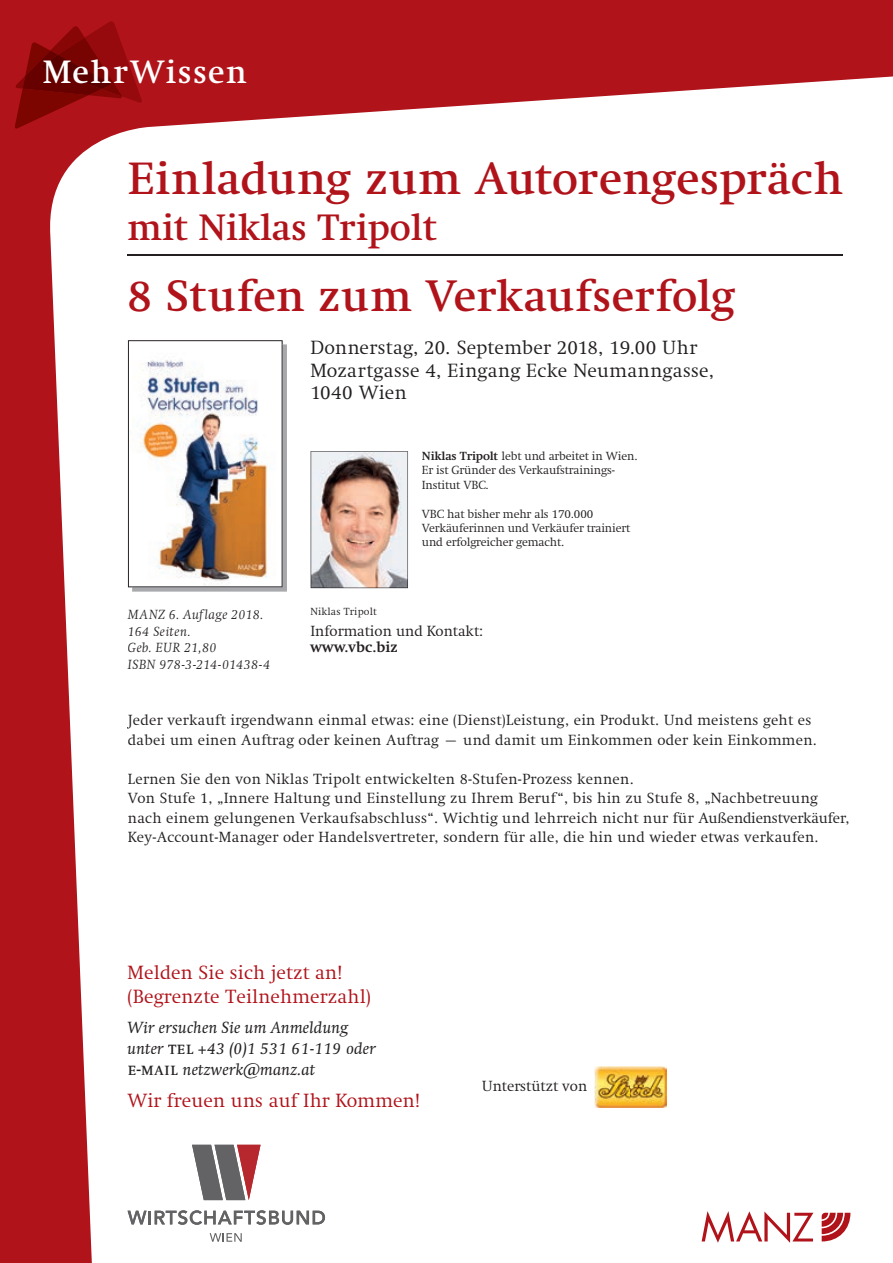
<style>
.page{position:relative;width:893px;height:1263px;background:#b0131a}
.page>*{position:absolute;margin:0;border:0;box-sizing:border-box;transform-origin:0 0}
.t1{font:500 46.2px "Swift LT Pro";letter-spacing:.005em;color:#b0131a}
.t2{font:500 45px "Swift LT Pro";letter-spacing:.01em;color:#b0131a}
.t3{font:500 37.5px "Swift LT Pro";color:#b0131a}
.t4{font:500 33px "Swift LT Pro";letter-spacing:.045em;color:#fff}
.t5{font:300 19.5px/22.5px "Swift LT Pro";letter-spacing:.015em;color:#231f20}
.t6{font:300 19.5px/24px "Swift LT Pro";letter-spacing:.01em;color:#b0131a}
.t7{font:italic 16.5px/21px "Swift LT Pro";letter-spacing:.01em;color:#231f20}
.t8{font:300 15px/19.5px "Swift LT Pro";letter-spacing:.02em;color:#231f20}
.t9{font:300 15px "Swift LT Pro";color:#231f20}
.t10{font:700 15px "Swift LT Pro";color:#231f20}
.t11{font:italic 300 13.5px/16.5px "Swift LT Pro";letter-spacing:.025em;color:#231f20}
.t12{font:300 12px/14.4px "Swift LT Pro";letter-spacing:-.01em;color:#231f20}
.t13{font:300 10.5px "Swift LT Pro";letter-spacing:.02em;color:#231f20}
.s1{font-weight:700}
.s2{font-family:"Swift SC Regular";font-style:normal;font-size:18px}
</style>
<div class="page">
<div style="left:50px;top:76px;width:843px;height:1187px;background:#fff"></div>
<svg style="left:15px;top:21px;width:127px;height:108px"></svg>
<div style="left:128px;top:609px;width:134px;height:13px;background:#fff"></div>
<div style="left:129px;top:626px;width:61px;height:10px;background:#fff"></div>
<div style="left:128px;top:642px;width:88px;height:12px;background:#fff"></div>
<div style="left:128px;top:659px;width:141px;height:10px;background:#fff"></div>
<div style="left:128px;top:1021px;width:221px;height:15px;background:#fff"></div>
<div style="left:128px;top:1043px;width:36px;height:11px;background:#fff"></div>
<div style="left:168px;top:1044px;width:25px;height:9px;background:#fff"></div>
<div style="left:199px;top:1042px;width:141px;height:15px;background:#fff"></div>
<div style="left:347px;top:1042px;width:29px;height:12px;background:#fff"></div>
<div style="left:128px;top:1065px;width:50px;height:10px;background:#fff"></div>
<div style="left:183px;top:1063px;width:132px;height:15px;background:#fff"></div>
<div style="left:311px;top:340px;width:386px;height:19px;background:#fff"></div>
<div style="left:311px;top:363px;width:401px;height:18px;background:#fff"></div>
<div style="left:312px;top:385px;width:94px;height:14px;background:#fff"></div>
<img style="left:132px;top:344px;width:155px;height:248px">
<img style="left:128px;top:340px;width:155px;height:247px">
<img style="left:132px;top:344px;width:151px;height:243px">
<img style="left:311px;top:451px;width:97px;height:137px">
<svg style="left:702px;top:1211px;width:111px;height:32px"></svg>
<svg style="left:822px;top:1213px;width:28px;height:28px"></svg>
<hr style="left:128px;top:255px;width:715px;height:1px;background:#231f20">
<svg style="left:192px;top:1145px;width:69px;height:55px;background:#9a8184"></svg>
<svg style="left:128px;top:1210px;width:197px;height:15px;background:#bababc"></svg>
<svg style="left:210px;top:1233px;width:32px;height:9px"></svg>
<div style="left:311px;top:607px;width:66px;height:10px;background:#fff"></div>
<div style="left:127px;top:714px;width:684px;height:15px;background:#fff"></div>
<div style="left:128px;top:734px;width:688px;height:14px;background:#fff"></div>
<div style="left:128px;top:773px;width:505px;height:14px;background:#fff"></div>
<div style="left:128px;top:792px;width:690px;height:14px;background:#fff"></div>
<div style="left:128px;top:812px;width:721px;height:14px;background:#fff"></div>
<div style="left:128px;top:831px;width:689px;height:14px;background:#fff"></div>
<div style="left:482px;top:1081px;width:105px;height:10px;background:#fff"></div>
<img style="left:595px;top:1067px;width:71px;height:40px">
<div style="left:311px;top:625px;width:171px;height:11px;background:#fff"></div>
<div style="left:310px;top:641px;width:87px;height:11px;background:#fff"></div>
<div style="left:422px;top:451px;width:76px;height:12px;background:#fff"></div>
<div style="left:502px;top:451px;width:135px;height:9px;background:#fff"></div>
<div style="left:422px;top:466px;width:193px;height:11px;background:#fff"></div>
<div style="left:422px;top:480px;width:66px;height:9px;background:#fff"></div>
<div style="left:422px;top:509px;width:171px;height:9px;background:#fff"></div>
<div style="left:422px;top:523px;width:208px;height:9px;background:#fff"></div>
<div style="left:422px;top:538px;width:141px;height:11px;background:#fff"></div>
<h3 class="t4" style="left:43px;top:53px;width:206px">MehrWissen</h3>
<h1 class="t1" style="left:128px;top:151px;width:717px">Einladung zum Autorengespräch</h1>
<h3 class="t3" style="left:128px;top:205px;width:311px">mit Niklas Tripolt</h3>
<h2 class="t2" style="left:128px;top:269px;width:609px">8 Stufen zum Verkaufserfolg</h2>
<h3 class="t5" style="left:310px;top:336px;width:405px">Donnerstag, 20. September 2018, 19.00 Uhr<br>Mozartgasse 4, Eingang Ecke Neumanngasse,<br>1040 Wien</h3>
<p class="t11" style="left:128px;top:606px;width:144px">MANZ 6. Auflage 2018.<br>164 Seiten.<br>Geb. EUR 21,80<br>ISBN 978-3-214-01438-4</p>
<p class="t13" style="left:310px;top:605px;width:68px">Niklas Tripolt</p>
<p class="t12" style="left:422px;top:449px;width:217px"><span class="s1">Niklas Tripolt</span> lebt und arbeitet in Wien.<br>Er ist Gründer des Verkaufstrainings-<br>Institut VBC.</p>
<p class="t12" style="left:422px;top:506px;width:210px">VBC hat bisher mehr als 170.000<br>Verkäuferinnen und Verkäufer trainiert und erfolgreicher gemacht.</p>
<p class="t9" style="left:310px;top:622px;width:174px">Information und Kontakt:</p>
<p class="t10" style="left:310px;top:638px;width:89px">www.vbc.biz</p>
<p class="t8" style="left:128px;top:710px;width:690px">Jeder verkauft irgendwann einmal etwas: eine (Dienst)Leistung, ein Produkt. Und meistens geht es dabei um einen Auftrag oder keinen Auftrag – und damit um Einkommen oder kein Einkommen.</p>
<p class="t8" style="left:128px;top:769px;width:723px">Lernen Sie den von Niklas Tripolt entwickelten 8-Stufen-Prozess kennen.<br>Von Stufe 1, „Innere Haltung und Einstellung zu Ihrem Beruf“, bis hin zu Stufe 8, „Nachbetreuung nach einem gelungenen Verkaufsabschluss“. Wichtig und lehrreich nicht nur für Außendienstverkäufer, Key-Account-Manager oder Handelsvertreter, sondern für alle, die hin und wieder etwas verkaufen.</p>
<h3 class="t6" style="left:128px;top:960px;width:245px">Melden Sie sich jetzt an! (Begrenzte Teilnehmerzahl)</h3>
<p class="t7" style="left:128px;top:1016px;width:250px">Wir ersuchen Sie um Anmeldung unter <span class="s2">tel</span> +43 (0)1 531 61-119 oder <span class="s2">e-mail</span> netzwerk@manz.at</p>
<h3 class="t6" style="left:128px;top:1088px;width:294px">Wir freuen uns auf Ihr Kommen!</h3>
<p class="t9" style="left:482px;top:1077px;width:107px">Unterstützt von</p>
</div>
